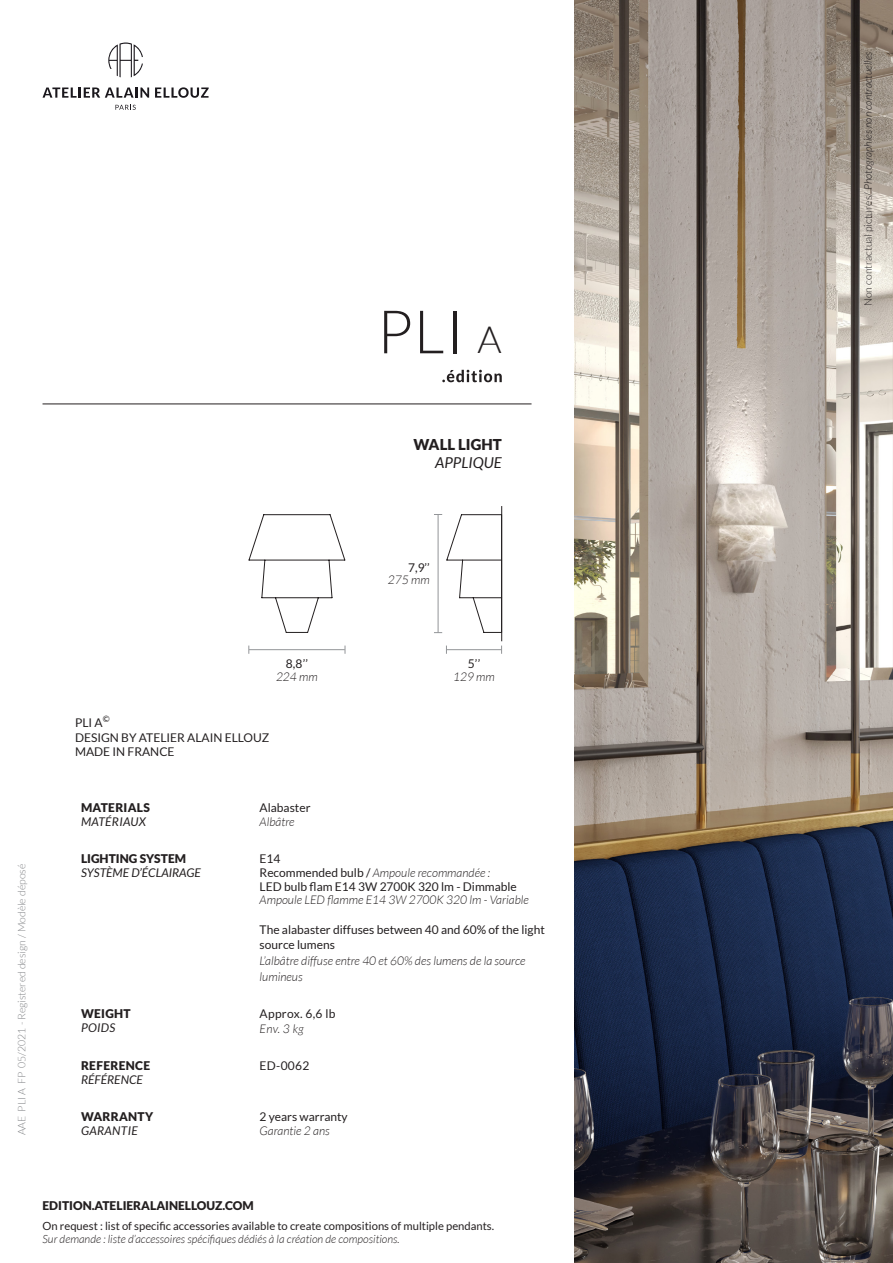
<style>
.page{position:relative;width:893px;height:1263px;background:#fff}
.page>*{position:absolute;margin:0;border:0;box-sizing:border-box;transform-origin:0 0}
.t1{font:300 60px "Lato";color:#231f20}
.t2{font:900 15px "Lato";color:#231f20}
.t3{font:italic 15px "Lato";color:#231f20}
.TEXTE_TECHNICAL{font:12px/15.8px "Lato";color:#231f20}
.TEXTE_TECHNICAL-2{font:italic 300 12px/15.8px "Lato";color:#231f20}
.SS_TITRE_TECHNICAL{font:900 12px "Lato";color:#231f20}
.SS_TITRE_TECHNICAL-2{font:italic 12px "Lato";color:#231f20}
.SS_TITRE_TECHNICAL-3{font:900 12px "Lato";letter-spacing:.025em;color:#231f20}
.SS_TITRE_TECHNICAL-4{font:12px "Lato";letter-spacing:.025em;color:#231f20}
.SS_TITRE_TECHNICAL-5{font:italic 12px "Lato";letter-spacing:.025em;color:#231f20}
.SS_TITRE_TECHNICAL-6{font:italic 300 12px "Lato";color:#231f20}
.t4{font:11.25px "Lato";color:#231f20}
.t5{font:italic 300 11.25px "Lato";color:#231f20}
.t6{font:italic 300 10.5px "Lato";color:#231f20}
.t7{font:300 10.5px "Lato";color:#808285}
.s1{font-size:37.5px}
.s2{font-weight:400;font-style:normal}
.s3{font-style:normal}
</style>
<div class="page">
<img style="left:574px;top:0;width:319px;height:1263px">
<svg style="left:108px;top:43px;width:35px;height:34px"></svg>
<svg style="left:43px;top:87px;width:106px;height:11px"></svg>
<svg style="left:155px;top:87px;width:54px;height:11px"></svg>
<svg style="left:115px;top:105px;width:21px;height:5px"></svg>
<svg style="left:442px;top:370px;width:60px;height:12px"></svg>
<hr style="left:43px;top:404px;width:488px;height:1px;background:#231f20">
<hr style="left:249px;top:649px;width:96px;height:1px;background:#939598">
<svg style="left:249px;top:514px;width:96px;height:119px"></svg>
<hr style="left:446px;top:649px;width:56px;height:1px;background:#939598">
<svg style="left:434px;top:514px;width:67px;height:119px"></svg>
<hr style="left:501px;top:506px;width:1px;height:135px;background:#231f20">
<p class="t1" style="left:377px;top:300px;width:126px">PLI <span class="s1">A</span></p>
<p class="t2" style="left:414px;top:436px;width:90px">WALL LIGHT</p>
<p class="t3" style="left:435px;top:455px;width:68px">APPLIQUE</p>
<p class="TEXTE_TECHNICAL" style="left:408px;top:559px;width:23px">7,9’’</p>
<p class="TEXTE_TECHNICAL-2" style="left:388px;top:572px;width:43px">275 mm</p>
<p class="t7" style="left:16px;top:1135px;width:273px;rotate:-90deg">AAE PLI A FP 05/2021 - Registered design / Modèle déposé</p>
<p class="TEXTE_TECHNICAL" style="left:286px;top:655px;width:24px">8,8’’</p>
<p class="TEXTE_TECHNICAL-2" style="left:276px;top:670px;width:43px">224 mm</p>
<p class="TEXTE_TECHNICAL" style="left:75px;top:715px;width:36px">PLI A<sup>©</sup></p>
<p class="TEXTE_TECHNICAL" style="left:75px;top:729px;width:196px">DESIGN BY ATELIER ALAIN ELLOUZ</p>
<p class="TEXTE_TECHNICAL" style="left:75px;top:744px;width:101px">MADE IN FRANCE</p>
<p class="SS_TITRE_TECHNICAL-3" style="left:81px;top:800px;width:70px">MATERIALS</p>
<p class="SS_TITRE_TECHNICAL-5" style="left:81px;top:815px;width:67px">MATÉRIAUX</p>
<p class="TEXTE_TECHNICAL" style="left:260px;top:799px;width:52px">Alabaster</p>
<p class="TEXTE_TECHNICAL-2" style="left:260px;top:814px;width:36px">Albâtre</p>
<p class="TEXTE_TECHNICAL" style="left:468px;top:655px;width:14px">5’’</p>
<p class="TEXTE_TECHNICAL-2" style="left:453px;top:669px;width:43px">129 mm</p>
<p class="SS_TITRE_TECHNICAL" style="left:81px;top:851px;width:107px">LIGHTING SYSTEM</p>
<p class="SS_TITRE_TECHNICAL-2" style="left:81px;top:866px;width:121px">SYSTÈME D’ÉCLAIRAGE</p>
<p class="TEXTE_TECHNICAL" style="left:260px;top:851px;width:22px">E14</p>
<p class="TEXTE_TECHNICAL-2" style="left:260px;top:866px;width:232px"><span class="s2">Recommended bulb /</span> Ampoule recommandée :</p>
<p class="TEXTE_TECHNICAL" style="left:260px;top:878px;width:259px">LED bulb flam E14 3W 2700K 320 lm - Dimmable</p>
<p class="TEXTE_TECHNICAL-2" style="left:260px;top:893px;width:271px">Ampoule LED flamme E14 3W 2700K 320 lm - Variable</p>
<p class="TEXTE_TECHNICAL" style="left:260px;top:921px;width:287px">The alabaster diffuses between 40 and 60% of the light source lumens</p>
<p class="TEXTE_TECHNICAL-2" style="left:260px;top:953px;width:268px">L’albâtre diffuse entre 40 et 60% des lumens de la source lumineus</p>
<p class="SS_TITRE_TECHNICAL" style="left:81px;top:1006px;width:51px">WEIGHT</p>
<p class="SS_TITRE_TECHNICAL-2" style="left:81px;top:1021px;width:36px">POIDS</p>
<p class="SS_TITRE_TECHNICAL-4" style="left:260px;top:1007px;width:77px">Approx. 6,6 lb</p>
<p class="SS_TITRE_TECHNICAL-6" style="left:260px;top:1022px;width:46px">Env. 3 kg</p>
<p class="SS_TITRE_TECHNICAL-3" style="left:81px;top:1058px;width:71px">REFERENCE</p>
<p class="SS_TITRE_TECHNICAL-2" style="left:81px;top:1073px;width:63px">RÉFÉRENCE</p>
<p class="SS_TITRE_TECHNICAL-4" style="left:260px;top:1059px;width:51px">ED-0062</p>
<p class="SS_TITRE_TECHNICAL-3" style="left:81px;top:1109px;width:74px">WARRANTY</p>
<p class="SS_TITRE_TECHNICAL-5" style="left:81px;top:1124px;width:58px">GARANTIE</p>
<p class="TEXTE_TECHNICAL" style="left:260px;top:1109px;width:90px">2 years warranty</p>
<p class="TEXTE_TECHNICAL-2" style="left:260px;top:1124px;width:72px">Garantie 2 ans</p>
<p class="SS_TITRE_TECHNICAL" style="left:43px;top:1198px;width:213px">EDITION.ATELIERALAINELLOUZ.COM</p>
<p class="t4" style="left:43px;top:1219px;width:453px">On request : list of specific accessories available to create compositions of multiple pendants.</p>
<p class="t5" style="left:43px;top:1233px;width:359px">Sur demande : liste d’accessoires spécifiques dédiés à la création de compositions.</p>
<p class="t6" style="left:862px;top:306px;width:256px;rotate:-90deg"><span class="s3">Non contractual pictures/</span> Photographies non contractuelles</p>
</div>
